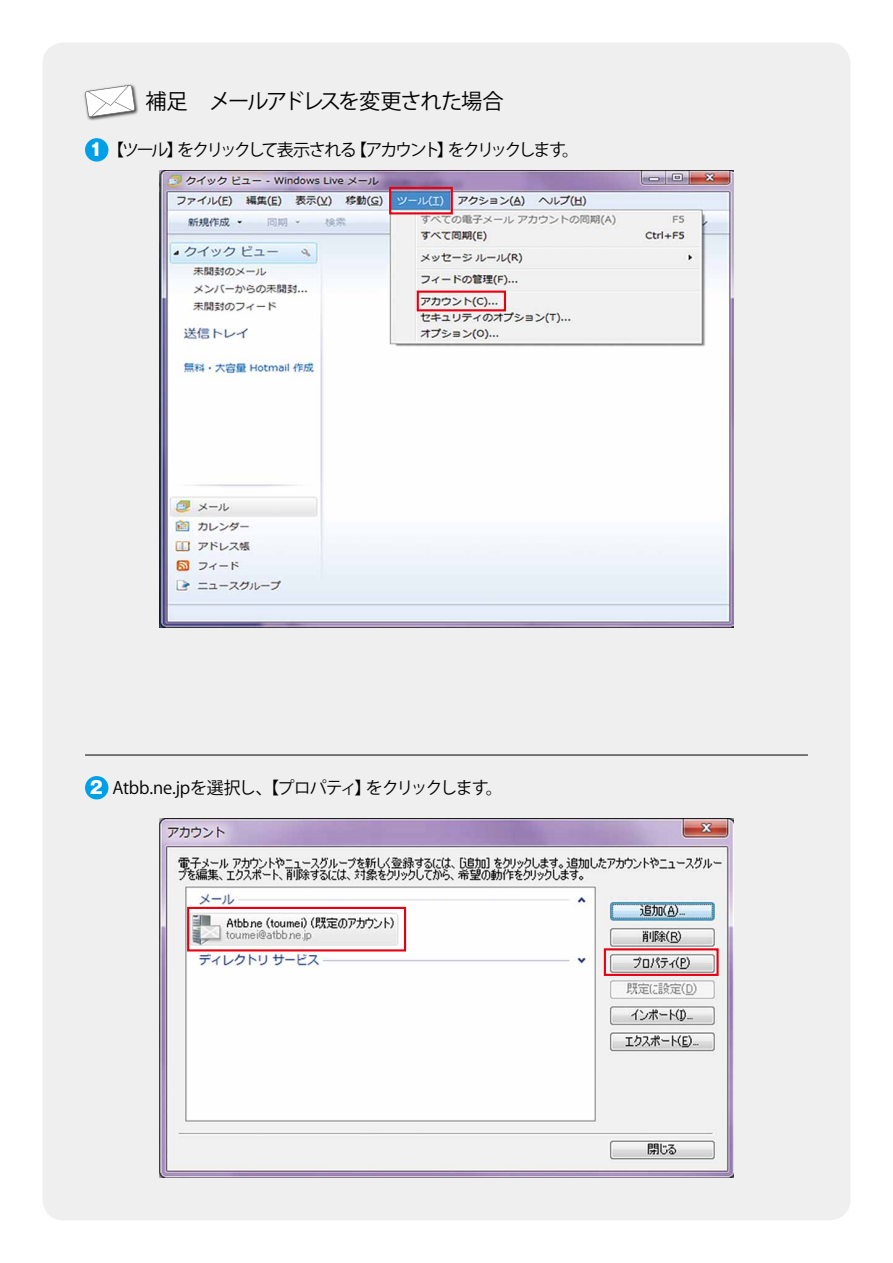
<style>
.page{position:relative;width:893px;height:1263px;background:#fff}
.page>*{position:absolute;margin:0;border:0;box-sizing:border-box;transform-origin:0 0}
.t1{font:21.3px "Koz Go Pro";letter-spacing:-.07em;color:#000}
.t2{font:16.95px "Koz Go Pro";letter-spacing:-.13em;color:#000}
.t3{font:16.95px "Koz Go Pro";letter-spacing:-.05em;color:#000}
.s1{font-family:"Gothic MB101 Pro";font-weight:800;color:#fff}
</style>
<div class="page">
<div style="left:43px;top:43px;width:807px;height:1177px;background:#efefef;border-radius:21px"></div>
<div style="left:85px;top:138px;width:23px;height:24px;background:#00a0e9;border-radius:50%"></div>
<div style="left:85px;top:776px;width:23px;height:23px;background:#00a0e9;border-radius:50%"></div>
<img style="left:159px;top:818px;width:574px;height:360px">
<img style="left:159px;top:170px;width:574px;height:457px">
<div style="left:389px;top:187px;width:64px;height:27px;border:2px solid #e60012"></div>
<div style="left:417px;top:291px;width:89px;height:20px;border:2px solid #e60012"></div>
<hr style="left:85px;top:755px;width:723px;height:1px;background:#000">
<div style="left:604px;top:948px;width:115px;height:28px;border:2px solid #e60012"></div>
<div style="left:187px;top:907px;width:219px;height:44px;border:2px solid #e60012"></div>
<div style="left:83px;top:83px;width:57px;height:38px;background:#000;opacity:.75"></div>
<svg style="left:85px;top:85px;width:50px;height:32px"></svg>
<p class="t1" style="left:146px;top:88px;width:360px">補足　メールアドレスを変更された場合</p>
<p class="t2" style="left:90px;top:139px;width:491px"><span class="s1">1</span> 【ツール】をクリックして表示される【アカウント】をクリックします。</p>
<p class="t3" style="left:90px;top:777px;width:414px"><span class="s1">2</span> Atbb.ne.jpを選択し、【プロパティ】をクリックします。</p>
</div>
